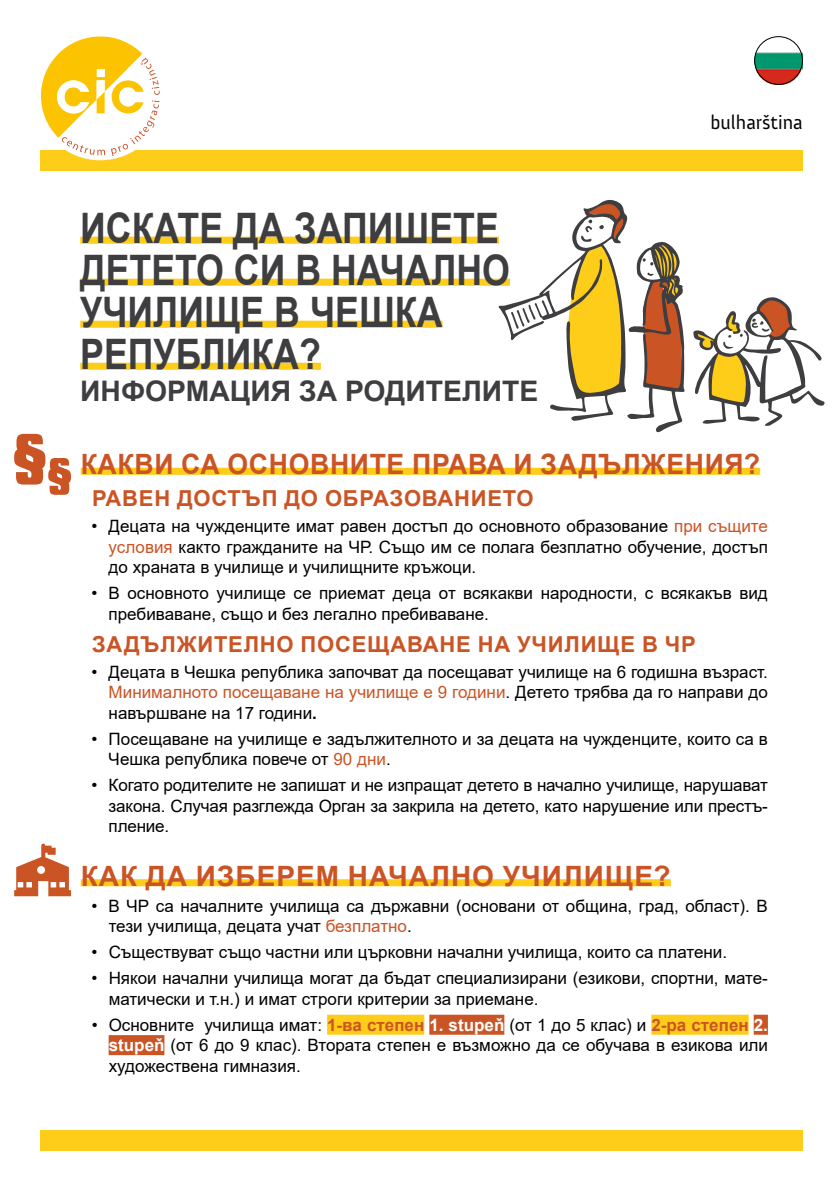
<style>
.page{position:relative;width:840px;height:1191px;background:#fff}
.page>*{position:absolute;margin:0;border:0;box-sizing:border-box;transform-origin:0 0}
.t1{font:700 42px/42px "Arial";color:#3e3d40;scale:.85 1}
.t2{font:700 28.2px "Arial";color:#3e3d40}
.t3{font:700 28px "Arial";letter-spacing:.025em;color:#cb5425;scale:.95 1}
.t4{font:700 28px "Arial";letter-spacing:.025em;color:#cb5425}
.t5{font:700 22px "Arial";letter-spacing:.035em;color:#cb5425}
.t6{font:20px "Anivers";color:#000}
.t7{font:17px/20.4px "Arial";color:#000;text-align:justify}
.s1{color:#cb5425}
.s2{font-weight:700}
.s3{font-weight:700;color:#cb5425}
.s4{font-weight:700;color:#fff}
</style>
<div class="page">
<div style="left:40px;top:150px;width:762px;height:20px;background:#fecd1a"></div>
<div style="left:80px;top:237px;width:418px;height:7px;background:#fecd1a"></div>
<div style="left:80px;top:279px;width:429px;height:7px;background:#fecd1a"></div>
<div style="left:80px;top:321px;width:362px;height:7px;background:#fecd1a"></div>
<div style="left:80px;top:363px;width:241px;height:7px;background:#fecd1a"></div>
<div style="left:40px;top:1130px;width:762px;height:20px;background:#fecd1a"></div>
<div style="left:81px;top:468px;width:678px;height:7px;background:#fecd1a"></div>
<div style="left:81px;top:879px;width:589px;height:7px;background:#fecd1a"></div>
<div style="left:327px;top:1014px;width:97px;height:20px;background:#fecd1a"></div>
<div style="left:429px;top:1014px;width:75px;height:20px;background:#cb5425"></div>
<div style="left:651px;top:1014px;width:97px;height:20px;background:#fecd1a"></div>
<div style="left:753px;top:1014px;width:14px;height:20px;background:#cb5425"></div>
<div style="left:109px;top:1035px;width:55px;height:20px;background:#cb5425"></div>
<svg style="left:693px;top:297px;width:131px;height:129px"></svg>
<svg style="left:498px;top:200px;width:186px;height:232px"></svg>
<svg style="left:14px;top:434px;width:57px;height:61px"></svg>
<svg style="left:14px;top:843px;width:57px;height:53px"></svg>
<img style="left:754px;top:36px;width:48px;height:48px">
<div style="left:754px;top:36px;width:48px;height:49px;border:1px solid #000;border-radius:50%"></div>
<svg style="left:41px;top:36px;width:119px;height:125px"></svg>
<h1 class="t1" style="left:80px;top:208px;width:507px">ИСКАТЕ ДА ЗАПИШЕТЕ<br>ДЕТЕТО СИ В НАЧАЛНО<br>УЧИЛИЩЕ В ЧЕШКА<br>РЕПУБЛИКА?</h1>
<h2 class="t2" style="left:80px;top:371px;width:459px">ИНФОРМАЦИЯ ЗА РОДИТЕЛИТЕ</h2>
<p class="t6" style="left:710px;top:112px;width:94px">bulharština</p>
<h3 class="t3" style="left:81px;top:444px;width:39px">Какви</h3>
<h3 class="t3" style="left:181px;top:444px;width:71px">са основните</h3>
<h3 class="t3" style="left:412px;top:444px;width:21px">права</h3>
<h3 class="t3" style="left:513px;top:444px;width:49px">и зад</h3>
<h3 class="t3" style="left:598px;top:444px;width:92px">ължения</h3>
<h3 class="t3" style="left:743px;top:444px;width:19px">?</h3>
<p class="t5" style="left:92px;top:483px;width:31px">Равен</p>
<p class="t5" style="left:177px;top:483px;width:17px">дост</p>
<p class="t5" style="left:242px;top:483px;width:100px">ъпдо образованието</p>
<p class="t7" style="left:109px;top:516px;width:660px;text-indent:-17px">• Децата на чужденците имат равен достъп до основното образование <span class="s1">при същите условия</span> както гражданите на ЧР. Също им се полага безплатно обучение, достъп до храната в училище и училищните кръжоци.</p>
<p class="t7" style="left:109px;top:583px;width:660px;text-indent:-17px">• В основното училище се приемат деца от всякакви народности, с всякакъв вид пребиваване, също и без легално пребиваване.</p>
<p class="t5" style="left:92px;top:628px;width:122px">Задължително</p>
<p class="t5" style="left:300px;top:628px;width:18px">посещаване</p>
<p class="t5" style="left:477px;top:628px;width:58px">на училище</p>
<p class="t5" style="left:641px;top:628px;width:55px">в ЧР</p>
<p class="t7" style="left:109px;top:661px;width:660px;text-indent:-17px">• Децата в Чешка република започват да посещават училище на 6 годишна възраст.<br><span class="s1">Минималното посещаване на училище е 9 години</span>. Детето трябва да го направи до навършване на 17 години<span class="s2">.</span></p>
<p class="t7" style="left:109px;top:728px;width:660px;text-indent:-17px">• Посещаване на училище е задължителното и за децата на чужденците, които са в<br>Чешка република повече от <span class="s1">90 дни</span>.</p>
<p class="t7" style="left:109px;top:775px;width:660px;text-indent:-17px">• Когато родителите не запишат и не изпращат детето в начално училище, нарушават закона. Случая разглежда Орган за закрила на детето, като нарушение или престъ&shy;пление.</p>
<h3 class="t4" style="left:81px;top:856px;width:136px">Какдаизберем</h3>
<h3 class="t4" style="left:347px;top:856px;width:22px">начално</h3>
<h3 class="t4" style="left:502px;top:856px;width:23px">училище</h3>
<h3 class="t4" style="left:653px;top:856px;width:19px">?</h3>
<p class="t7" style="left:109px;top:895px;width:660px;text-indent:-17px">• В ЧР са началните училища са държавни (основани от община, град, област). В тези училища, децата учат <span class="s1">безплатно</span>.</p>
<p class="t7" style="left:92px;top:942px;width:636px">• Съществуват също частни или църковни начални училища, които са платени.</p>
<p class="t7" style="left:109px;top:968px;width:660px;text-indent:-17px">• Някои начални училища могат да бъдат специализирани (езикови, спортни, мате&shy;матически и т.н.) и имат строги критерии за приемане.</p>
<p class="t7" style="left:109px;top:1014px;width:660px;text-indent:-17px">• Oсновните училища имат: <span class="s3">1-ва степен</span> <span class="s4">1. stupeň</span> (от 1 до 5 клас) и <span class="s3">2-ра степен</span> <span class="s4">2. stupeň</span> (от 6 до 9 клас). Втората степен е възможно да се обучава в езикова или художествена гимназия.</p>
</div>
